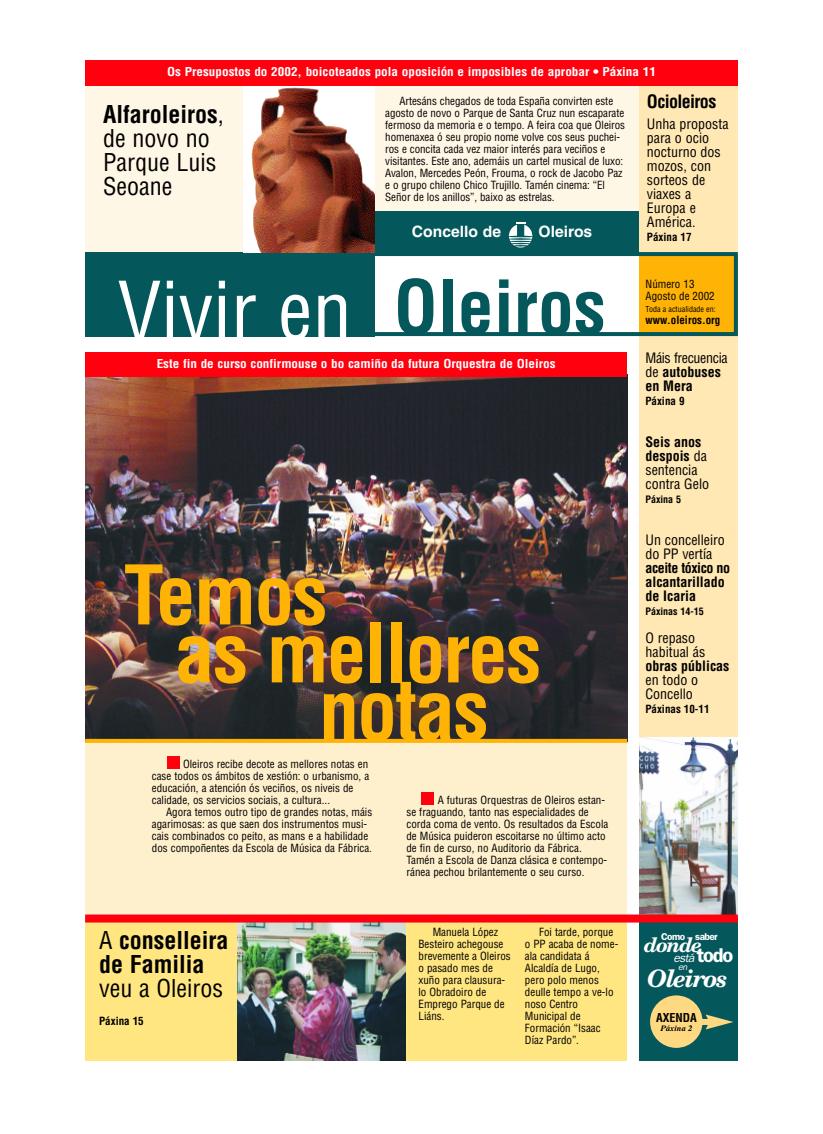
<style>
.page{position:relative;width:823px;height:1134px;background:#fff}
.page>*{position:absolute;margin:0;border:0;box-sizing:border-box;transform-origin:0 0}
.t1{font:700 condensed 80px/57px "Helvetica";letter-spacing:-.025em;color:#ffb305}
.t2{font:condensed 78px "Helvetica";color:#fff}
.t3{font:700 condensed 72px "Helvetica";color:#04575b}
.t4{font:condensed 24px/24px "Helvetica";color:#000}
.t5{font:700 condensed 24px/24px "Helvetica";color:#000}
.t6{font:italic 700 24px "New Century Schlbk";letter-spacing:-.06em;color:#fff}
.t7{font:italic 700 20px "New Century Schlbk";letter-spacing:-.055em;color:#fff}
.t8{font:700 condensed 18px "Helvetica";letter-spacing:-.035em;color:#000}
.t9{font:700 15.7px "Helvetica";color:#fff}
.t10{font:condensed 14px/14px "Helvetica";color:#000}
.t11{font:700 condensed 14px/14px "Helvetica";color:#000}
.t12{font:condensed 14px/14px "Helvetica";letter-spacing:-.025em;color:#000}
.t13{font:700 condensed 12px "Helvetica";color:#fff;scale:1.1 1}
.t14{font:italic 12px "Franklin Gothic";color:#fff}
.t15{font:700 condensed 12px "Helvetica";color:#000}
.t16{font:condensed 11px/12px "Helvetica";color:#000}
.t17{font:700 condensed 11px "Helvetica";color:#000}
.t18{font:700 condensed 10px "Helvetica";color:#000}
.t19{font:600 10px "Franklin Gothic";letter-spacing:-.06em;color:#fff}
.t20{font:italic 9px "Franklin Gothic";color:#fff}
.t21{font:condensed 8px "Helvetica";color:#000}
.t22{font:italic 700 8px "Times Ten";color:#000}
.s1{font-weight:700}
.s2{font-weight:400}
.s3{font-weight:600;font-style:normal;font-size:20px}
</style>
<div class="page">
<div style="left:85px;top:738px;width:541px;height:178px;background:#fff0cd"></div>
<div style="left:85px;top:85px;width:553px;height:170px;background:#fff7e6"></div>
<div style="left:85px;top:917px;width:541px;height:143px;background:#ffe681"></div>
<img style="left:85px;top:377px;width:541px;height:362px">
<div style="left:638px;top:73px;width:99px;height:850px;background:#ffe8b4"></div>
<div style="left:638px;top:255px;width:99px;height:80px;background:#ffb305"></div>
<div style="left:85px;top:252px;width:652px;height:84px;border:4px solid #04575b"></div>
<div style="left:85px;top:252px;width:289px;height:84px;background:#04575b"></div>
<div style="left:638px;top:917px;width:99px;height:143px;background:#04575b"></div>
<div style="left:695px;top:1019px;width:15px;height:6px;background:#ffd982"></div>
<svg style="left:705px;top:1014px;width:28px;height:15px"></svg>
<div style="left:649px;top:995px;width:53px;height:53px;background:#ffd982;border-radius:50%"></div>
<div style="left:373px;top:211px;width:265px;height:44px;background:#04575b"></div>
<div style="left:85px;top:353px;width:541px;height:24px;background:#ff000f"></div>
<svg style="left:85px;top:739px;width:541px;height:4px;background:#feb40a"></svg>
<div style="left:167px;top:756px;width:12px;height:12px;background:#ff000f"></div>
<svg style="left:508px;top:222px;width:24px;height:26px"></svg>
<div style="left:421px;top:792px;width:12px;height:12px;background:#ff000f"></div>
<img style="left:638px;top:738px;width:99px;height:176px">
<img style="left:243px;top:85px;width:131px;height:167px">
<div style="left:85px;top:60px;width:652px;height:25px;background:#ff000f"></div>
<img style="left:237px;top:922px;width:168px;height:138px">
<div style="left:85px;top:914px;width:652px;height:8px;background:#ff000f"></div>
<p class="t13" style="left:167px;top:65px;width:445px">Os Presupostos do 2002, boicoteados pola oposición e imposibles de aprobar • Páxina 11</p>
<h3 class="t4" style="left:103px;top:103px;width:122px"><span class="s1">Alfaroleiros</span>, de novo no<br>Parque Luis<br>Seoane</h3>
<p class="t16" style="left:385px;top:95px;width:241px;text-indent:14px">Artesáns chegados de toda España convirten este agosto de novo o Parque de Santa Cruz nun escaparate fermoso da memoria e o tempo. A feira coa que Oleiros homenaxea ó seu propio nome volve cos seus puchei&shy;ros e concita cada vez maior interés para veciños e visitantes. Este ano, ademáis un cartel musical de luxo:<br>Avalon, Mercedes Peón, Frouma, o rock de Jacobo Paz e o grupo chileno Chico Trujillo. Tamén cinema: “El Señor de los anillos”, baixo as estrelas.</p>
<h3 class="t9" style="left:411px;top:225px;width:91px">Concello de</h3>
<h3 class="t9" style="left:538px;top:225px;width:55px">Oleiros</h3>
<h3 class="t8" style="left:646px;top:91px;width:71px">Ocioleiros</h3>
<p class="t10" style="left:646px;top:117px;width:83px">Unha proposta para o ocio nocturno dos mozos, con sorteos de viaxes a<br>Europa e<br>América.</p>
<p class="t17" style="left:646px;top:231px;width:46px">Páxina 17</p>
<h2 class="t2" style="left:118px;top:267px;width:235px">Vivir en</h2>
<h3 class="t3" style="left:393px;top:266px;width:213px">Oleiros</h3>
<p class="t16" style="left:645px;top:278px;width:70px">Número 13<br>Agosto de 2002</p>
<p class="t21" style="left:645px;top:305px;width:72px">Toda a actualidade en:</p>
<p class="t17" style="left:645px;top:314px;width:76px">www.oleiros.org</p>
<p class="t13" style="left:157px;top:357px;width:364px">Este fin de curso confirmouse o bo camiño da futura Orquestra de Oleiros</p>
<h1 class="t1" style="left:124px;top:568px;width:205px">Temos</h1>
<h1 class="t1" style="left:319px;top:626px;width:224px;text-indent:-144px">as mellores notas</h1>
<p class="t16" style="left:152px;top:758px;width:219px;text-indent:31px">Oleiros recibe decote as mellores notas en case todos os ámbitos de xestión: o urbanismo, a educación, a atención ós veciños, os niveis de calidade, os servicios sociais, a cultura...</p>
<p class="t16" style="left:152px;top:806px;width:222px;text-indent:14px">Agora temos outro tipo de grandes notas, máis agarimosas: as que saen dos instrumentos musi&shy;cais combinados co peito, as mans e a habilidade dos compoñentes da Escola de Música da Fábrica.</p>
<h3 class="t5" style="left:99px;top:928px;width:131px"><span class="s2">A</span> conselleira de Familia</h3>
<h3 class="t4" style="left:99px;top:976px;width:125px">veu a Oleiros</h3>
<p class="t17" style="left:99px;top:1014px;width:46px">Páxina 15</p>
<p class="t16" style="left:406px;top:794px;width:203px;text-indent:31px">A futuras Orquestras de Oleiros estan&shy;se fraguando, tanto nas especialidades de corda coma de vento. Os resultados da Escola de Música puideron escoitarse no último acto de fin de curso, no Auditorio da Fábrica.<br>Tamén a Escola de Danza clásica e contempo&shy;ránea pechou brilantemente o seu curso.</p>
<p class="t16" style="left:418px;top:926px;width:94px;text-indent:14px">Manuela López<br>Besteiro achegouse brevemente a Oleiros o pasado mes de xuño para clausura&shy;lo Obradoiro de<br>Emprego Parque de<br>Liáns.</p>
<p class="t16" style="left:524px;top:926px;width:95px;text-indent:14px">Foi tarde, porque o PP acaba de nome&shy;ala candidata á<br>Alcaldía de Lugo, pero polo menos deulle tempo a ve-lo noso Centro<br>Municipal de<br>Formación “Isaac<br>Díaz Pardo”.</p>
<p class="t12" style="left:645px;top:351px;width:84px">Máis frecuencia de <span class="s1">autobuses en Mera</span></p>
<p class="t17" style="left:645px;top:394px;width:41px">Páxina 9</p>
<p class="t10" style="left:645px;top:435px;width:65px"><span class="s1">Seis anos despois</span> da sentencia contra Gelo</p>
<p class="t18" style="left:645px;top:493px;width:37px">Páxina 5</p>
<p class="t10" style="left:645px;top:533px;width:81px">Un concelleiro do PP vertía</p>
<p class="t11" style="left:645px;top:561px;width:86px">aceite tóxico no alcantarillado de Icaria</p>
<p class="t18" style="left:645px;top:605px;width:60px">Páxinas 14-15</p>
<p class="t10" style="left:645px;top:631px;width:61px">O repaso habitual ás</p>
<p class="t11" style="left:645px;top:659px;width:85px">obras públicas</p>
<p class="t10" style="left:645px;top:673px;width:54px">en todo o<br>Concello</p>
<p class="t17" style="left:645px;top:702px;width:66px">Páxinas 10-11</p>
<p class="t19" style="left:661px;top:931px;width:58px">Como saber</p>
<h3 class="t7" style="left:643px;top:937px;width:59px">donde</h3>
<p class="t14" style="left:673px;top:951px;width:61px">está <span class="s3">todo</span></p>
<h3 class="t6" style="left:646px;top:970px;width:82px">Oleiros</h3>
<p class="t20" style="left:677px;top:962px;width:11px">en</p>
<p class="t15" style="left:656px;top:1011px;width:42px">AXENDA</p>
<p class="t22" style="left:660px;top:1025px;width:34px">Páxina 2</p>
</div>
